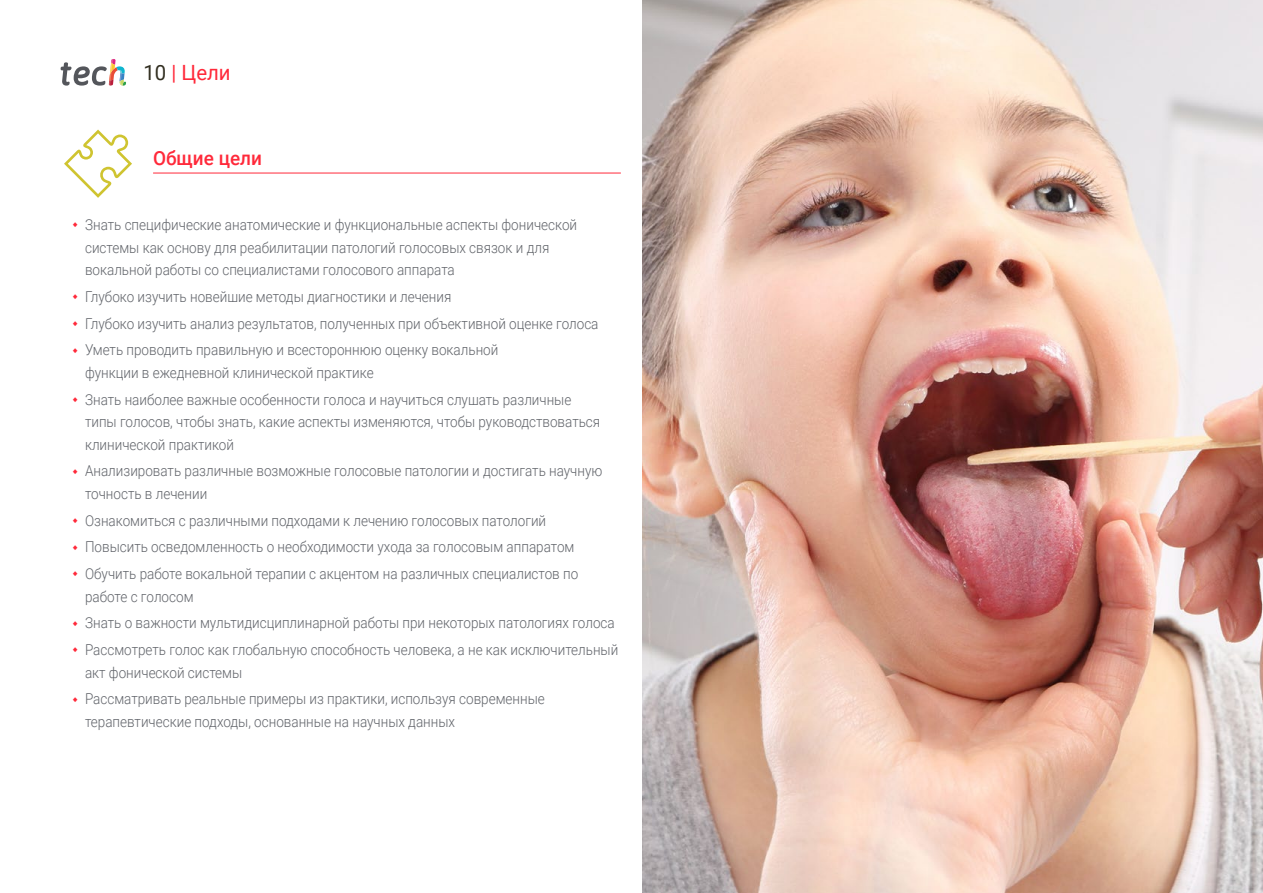
<style>
.page{position:relative;width:1263px;height:893px;background:#fff}
.page>*{position:absolute;margin:0;border:0;box-sizing:border-box;transform-origin:0 0}
.t1{font:21px "Roboto";color:#ff293a}
.t2{font:500 19.5px "Roboto";color:#ff293a}
.t3{font:300 15px/26.7px "Roboto";color:#61646a;scale:.9 1}
.s1{color:#312e20}
</style>
<div class="page">
<hr style="left:153px;top:173px;width:468px;height:1px;background:#ff293a">
<svg style="left:64px;top:130px;width:68px;height:68px"></svg>
<img style="left:642px;top:0;width:621px;height:893px">
<svg style="left:61px;top:59px;width:65px;height:27px"></svg>
<h1 class="t1" style="left:144px;top:57px;width:89px"><span class="s1">10</span> | Цели</h1>
<h2 class="t2" style="left:153px;top:144px;width:110px">Общие цели</h2>
<p class="t3" style="left:85px;top:213px;width:548px;line-height:22.5px">Знать специфические анатомические и функциональные аспекты фонической системы как основу для реабилитации патологий голосовых связок и для вокальной работы со специалистами голосового аппарата</p>
<p class="t3" style="left:85px;top:283px;width:572px">Глубоко изучить новейшие методы диагностики и лечения<br>Глубоко изучить анализ результатов, полученных при объективной оценке голоса<br>Уметь проводить правильную и всестороннюю оценку вокальной</p>
<p class="t3" style="left:85px;top:359px;width:542px">функции в ежедневной клинической практике<br>Знать наиболее важные особенности голоса и научиться слушать различные</p>
<p class="t3" style="left:85px;top:410px;width:574px;line-height:22.5px">типы голосов, чтобы знать, какие аспекты изменяются, чтобы руководствоваться клинической практикой</p>
<p class="t3" style="left:85px;top:459px;width:576px;line-height:22.5px">Анализировать различные возможные голосовые патологии и достигать научную точность в лечении</p>
<p class="t3" style="left:85px;top:506px;width:549px">Ознакомиться с различными подходами к лечению голосовых патологий<br>Повысить осведомленность о необходимости ухода за голосовым аппаратом<br>Обучить работе вокальной терапии с акцентом на различных специалистов по</p>
<p class="t3" style="left:85px;top:582px;width:594px">работе с голосом<br>Знать о важности мультидисциплинарной работы при некоторых патологиях голоса<br>Рассмотреть голос как глобальную способность человека, а не как исключительный</p>
<p class="t3" style="left:85px;top:658px;width:512px">акт фонической системы<br>Рассматривать реальные примеры из практики, используя современные</p>
<p class="t3" style="left:85px;top:708px;width:413px">терапевтические подходы, основанные на научных данных</p>
</div>
